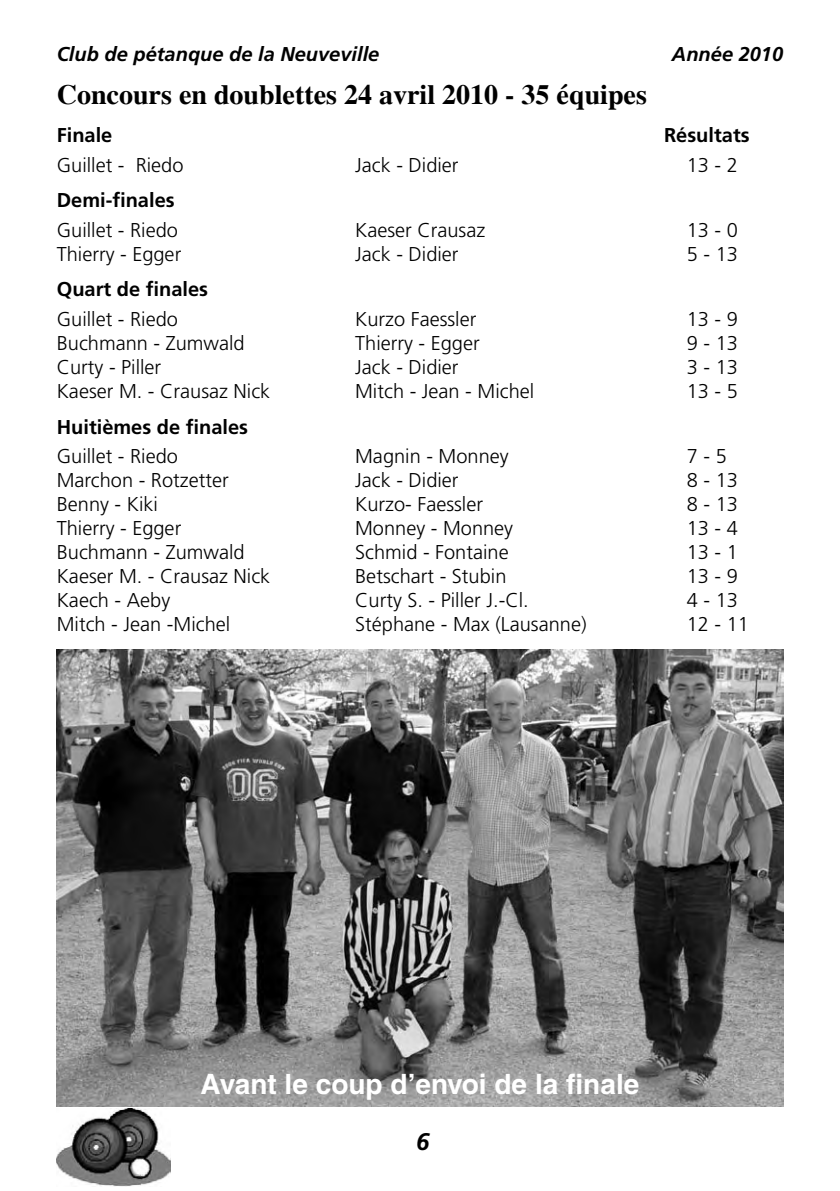
<style>
.page{position:relative;width:840px;height:1191px;background:#fff}
.page>*{position:absolute;margin:0;border:0;box-sizing:border-box;transform-origin:0 0}
.t1{font:700 28px "Times";color:#000}
.t2{font:700 28px "Helvetica";color:#fff}
.t3{font:italic 700 24px "Frutiger";color:#000}
.t4{font:300 20px "Frutiger";color:#000}
.t5{font:700 20px "Frutiger";color:#000}
.t6{font:italic 700 20px "Frutiger";color:#000}
</style>
<div class="page">
<img style="left:57px;top:1108px;width:113px;height:78px">
<img style="left:57px;top:649px;width:725px;height:457px">
<p class="t6" style="left:57px;top:42px;width:324px">Club de pétanque de la Neuveville</p>
<p class="t6" style="left:671px;top:42px;width:113px">Année 2010</p>
<h1 class="t1" style="left:57px;top:78px;width:591px">Concours en doublettes 24 avril 2010 - 35 équipes</h1>
<p class="t5" style="left:57px;top:124px;width:57px">Finale</p>
<p class="t5" style="left:663px;top:124px;width:87px">Résultats</p>
<p class="t4" style="left:57px;top:154px;width:128px">Guillet - Riedo</p>
<p class="t4" style="left:355px;top:154px;width:105px">Jack - Didier</p>
<p class="t4" style="left:686px;top:154px;width:53px">13 - 2</p>
<p class="t5" style="left:57px;top:189px;width:119px">Demi-finales</p>
<p class="t4" style="left:57px;top:219px;width:123px">Guillet - Riedo</p>
<p class="t4" style="left:355px;top:219px;width:131px">Kaeser Crausaz</p>
<p class="t4" style="left:686px;top:219px;width:53px">13 - 0</p>
<p class="t4" style="left:57px;top:243px;width:126px">Thierry - Egger</p>
<p class="t4" style="left:355px;top:243px;width:105px">Jack - Didier</p>
<p class="t4" style="left:686px;top:243px;width:53px">5 - 13</p>
<p class="t5" style="left:57px;top:278px;width:153px">Quart de finales</p>
<p class="t4" style="left:57px;top:308px;width:123px">Guillet - Riedo</p>
<p class="t4" style="left:355px;top:308px;width:123px">Kurzo Faessler</p>
<p class="t4" style="left:686px;top:308px;width:53px">13 - 9</p>
<p class="t4" style="left:57px;top:332px;width:189px">Buchmann - Zumwald</p>
<p class="t4" style="left:355px;top:332px;width:126px">Thierry - Egger</p>
<p class="t4" style="left:686px;top:332px;width:53px">9 - 13</p>
<p class="t4" style="left:57px;top:356px;width:106px">Curty - Piller</p>
<p class="t4" style="left:355px;top:356px;width:105px">Jack - Didier</p>
<p class="t4" style="left:686px;top:356px;width:53px">3 - 13</p>
<p class="t4" style="left:57px;top:380px;width:215px">Kaeser M. - Crausaz Nick</p>
<p class="t4" style="left:355px;top:380px;width:180px">Mitch - Jean - Michel</p>
<p class="t4" style="left:686px;top:380px;width:53px">13 - 5</p>
<p class="t5" style="left:57px;top:415px;width:193px">Huitièmes de finales</p>
<p class="t4" style="left:57px;top:445px;width:123px">Guillet - Riedo</p>
<p class="t4" style="left:355px;top:445px;width:155px">Magnin - Monney</p>
<p class="t4" style="left:686px;top:445px;width:42px">7 - 5</p>
<p class="t4" style="left:57px;top:469px;width:173px">Marchon - Rotzetter</p>
<p class="t4" style="left:355px;top:469px;width:105px">Jack - Didier</p>
<p class="t4" style="left:686px;top:469px;width:53px">8 - 13</p>
<p class="t4" style="left:57px;top:493px;width:103px">Benny - Kiki</p>
<p class="t4" style="left:355px;top:493px;width:129px">Kurzo- Faessler</p>
<p class="t4" style="left:686px;top:493px;width:53px">8 - 13</p>
<p class="t4" style="left:57px;top:517px;width:126px">Thierry - Egger</p>
<p class="t4" style="left:355px;top:517px;width:159px">Monney - Monney</p>
<p class="t4" style="left:686px;top:517px;width:53px">13 - 4</p>
<p class="t4" style="left:57px;top:541px;width:189px">Buchmann - Zumwald</p>
<p class="t4" style="left:355px;top:541px;width:155px">Schmid - Fontaine</p>
<p class="t4" style="left:686px;top:541px;width:53px">13 - 1</p>
<p class="t4" style="left:57px;top:565px;width:215px">Kaeser M. - Crausaz Nick</p>
<p class="t4" style="left:355px;top:565px;width:153px">Betschart - Stubin</p>
<p class="t4" style="left:686px;top:565px;width:53px">13 - 9</p>
<p class="t4" style="left:57px;top:589px;width:115px">Kaech - Aeby</p>
<p class="t4" style="left:355px;top:589px;width:175px">Curty S. - Piller J.-Cl.</p>
<p class="t4" style="left:686px;top:589px;width:53px">4 - 13</p>
<p class="t4" style="left:57px;top:613px;width:175px">Mitch - Jean -Michel</p>
<p class="t4" style="left:355px;top:613px;width:233px">Stéphane - Max (Lausanne)</p>
<p class="t4" style="left:686px;top:613px;width:64px">12 - 11</p>
<h1 class="t2" style="left:200px;top:1067px;width:440px">Avant le coup d’envoi de la finale</h1>
<p class="t3" style="left:416px;top:1127px;width:15px">6</p>
</div>
